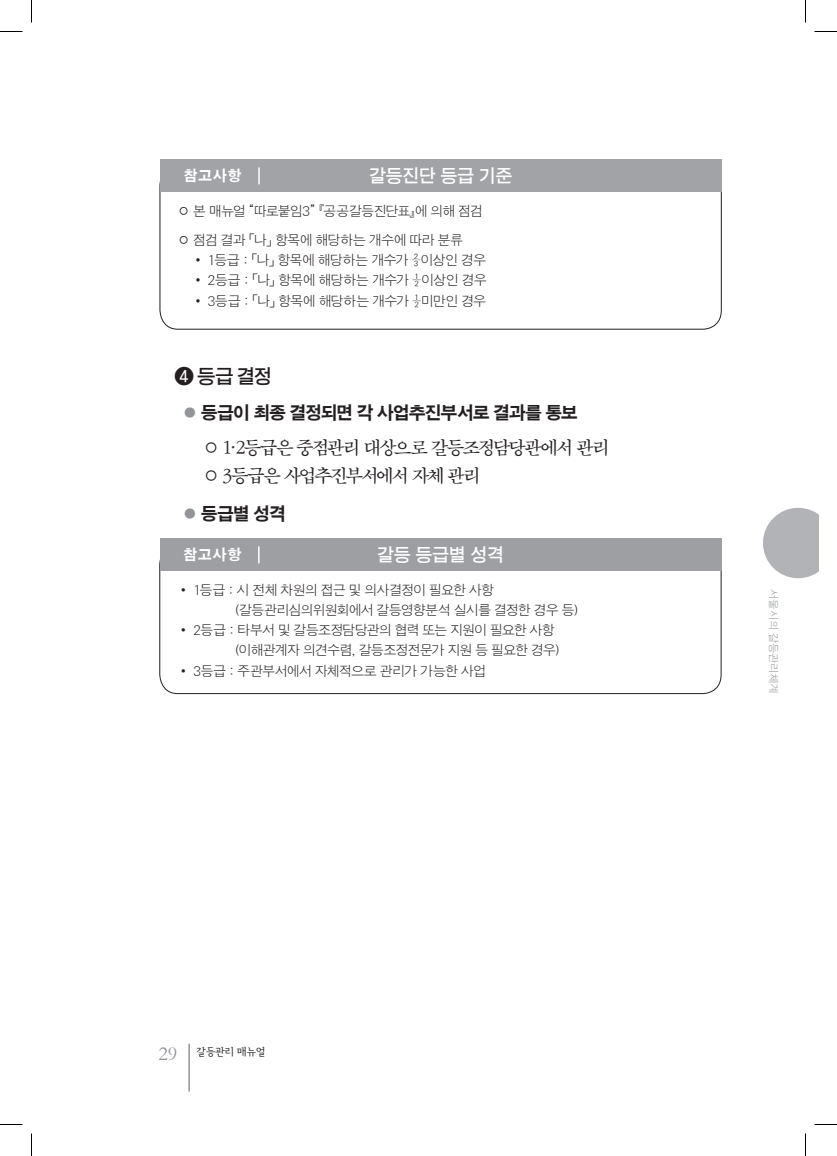
<style>
.page{position:relative;width:837px;height:1156px;background:#fff}
.page>*{position:absolute;margin:0;border:0;box-sizing:border-box;transform-origin:0 0}
.t1{font:19.5px "SM3 S Pgo T";color:#231f20}
.t2{font:18px/28.5px "SM3 S Pmu T";letter-spacing:-.105em;color:#231f20}
.t3{font:18px "SM3 K Gothic";letter-spacing:-.105em;color:#231f20}
.t4{font:18px "SM3 S Pgo T";letter-spacing:-.06em;color:#fff}
.t5{font:15px "SM3 K Gothic";color:#fff}
.t6{font:13.5px/20.2px "SM3 J Gothic 01";letter-spacing:-.08em;color:#231f20}
.t7{font:13.5px "SM3 J Gothic 01";letter-spacing:-.06em;color:#231f20}
.t8{font:10.5px "SM3 J Gothic 01";letter-spacing:-.04em;color:#939598}
.t9{font:10.5px "Seoul Hangang M";color:#231f20}
.s1{font-family:"SM3 S Pmu T"}
.s2{font-family:"SM3 S Pmu T";color:#939598}
.s3{font-family:"SM3 J Gothic 01"}
.s4{font-family:"Garamond";font-size:20.25px;color:#939598}
</style>
<div class="page">
<hr style="left:188px;top:1043px;width:2px;height:48px;background:#939598">
<svg style="left:763px;top:508px;width:55px;height:70px;background:#bdbec2"></svg>
<div style="left:160px;top:159px;width:561px;height:33px;background:#a1a3a6"></div>
<svg style="left:258px;top:167px;width:2px;height:17px"></svg>
<div style="left:160px;top:538px;width:561px;height:33px;background:#9d9fa2"></div>
<svg style="left:258px;top:546px;width:2px;height:17px"></svg>
<svg style="left:0;top:31px;width:22px;height:1px"></svg>
<svg style="left:814px;top:31px;width:23px;height:1px"></svg>
<svg style="left:0;top:1124px;width:22px;height:1px"></svg>
<svg style="left:814px;top:1124px;width:23px;height:1px"></svg>
<svg style="left:31px;top:0;width:1px;height:22px"></svg>
<svg style="left:31px;top:1133px;width:1px;height:23px"></svg>
<svg style="left:805px;top:0;width:1px;height:22px"></svg>
<svg style="left:805px;top:1133px;width:1px;height:23px"></svg>
<p class="t5" style="left:183px;top:168px;width:60px">참고사항</p>
<h2 class="t4" style="left:369px;top:166px;width:145px">갈등진단 등급 기준</h2>
<p class="t6" style="left:177px;top:196px;width:307px;line-height:29.2px">◦ 본 매뉴얼 “따로붙임3” 『공공갈등진단표』에 의해 점검 ◦ 점검 결과 「나」 항목에 해당하는 개수에 따라 분류</p>
<p class="t7" style="left:191px;top:253px;width:296px"><span class="s1">•</span> 1등급 : 「나」 항목에 해당하는 개수가 ⅔이상인 경우</p>
<p class="t7" style="left:191px;top:273px;width:297px"><span class="s1">•</span> 2등급 : 「나」 항목에 해당하는 개수가 ½이상인 경우</p>
<p class="t6" style="left:191px;top:291px;width:296px"><span class="s1">•</span> 3등급 : 「나」 항목에 해당하는 개수가 ½미만인 경우</p>
<h1 class="t1" style="left:175px;top:366px;width:100px">❹ 등급 결정</h1>
<h2 class="t3" style="left:181px;top:403px;width:399px"><span class="s2">●</span> 등급이 최종 결정되면 각 사업추진부서로 결과를 통보</h2>
<h2 class="t2" style="left:202px;top:433px;width:409px"><span class="s3">◦</span> 1<sup>•</sup>2등급은 중점관리 대상으로 갈등조정담당관에서 관리 <span class="s3">◦</span> 3등급은 사업추진부서에서 자체 관리</h2>
<h2 class="t3" style="left:181px;top:504px;width:107px"><span class="s2">●</span> 등급별 성격</h2>
<p class="t5" style="left:183px;top:547px;width:60px">참고사항</p>
<h2 class="t4" style="left:377px;top:545px;width:129px">갈등 등급별 성격</h2>
<p class="t6" style="left:234px;top:580px;width:347px;text-indent:-57px"><span class="s1">•</span> 1등급 : 시 전체 차원의 접근 및 의사결정이 필요한 사항 (갈등관리심의위원회에서 갈등영향분석 실시를 결정한 경우 등)</p>
<p class="t6" style="left:234px;top:620px;width:328px;text-indent:-57px"><span class="s1">•</span> 2등급 : 타부서 및 갈등조정담당관의 협력 또는 지원이 필요한 사항 (이해관계자 의견수렴, 갈등조정전문가 지원 등 필요한 경우)</p>
<p class="t6" style="left:177px;top:661px;width:311px"><span class="s1">•</span> 3등급 : 주관부서에서 자체적으로 관리가 가능한 사업</p>
<p class="t9" style="left:158px;top:1046px;width:108px"><span class="s4">29</span> 갈등관리 매뉴얼</p>
<p class="t8" style="left:779px;top:589px;width:106px;rotate:90deg">서울시의 갈등관리체계</p>
</div>
